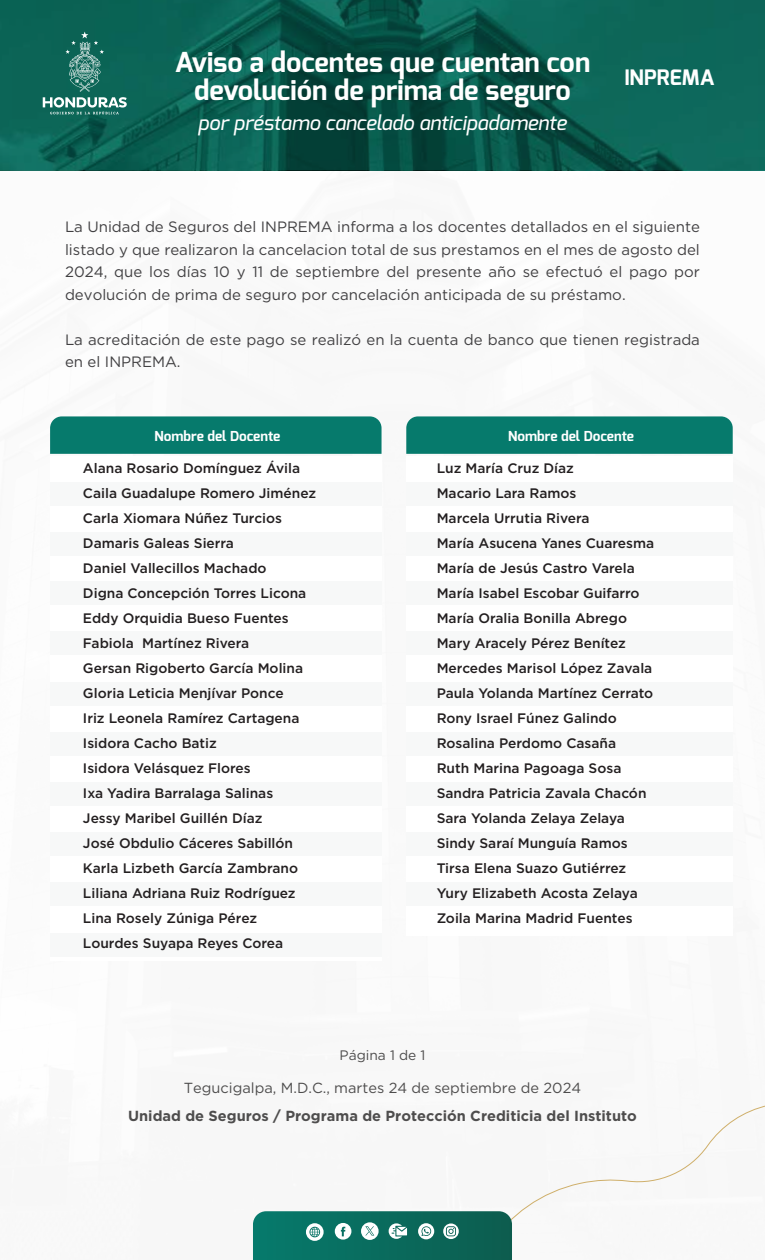
<style>
.page{position:relative;width:765px;height:1260px;background:#fff}
.page>*{position:absolute;margin:0;border:0;box-sizing:border-box;transform-origin:0 0}
.t1{font:700 27.5px/28.8px "Exo";color:#fff;text-align:center}
.t2{font:700 21.25px "Exo";color:#fff}
.t3{font:italic 500 20px "Exo";color:#fff}
.t4{font:15px/22.5px "Gotham";color:#414042;text-align:justify}
.t5{font:700 14.62px "Gotham";color:#4e4d4d}
.t6{font:14.62px "Gotham";color:#4e4d4d}
.t7{font:500 13.75px/25px "Gotham";color:#231f20}
.t8{font:700 13.75px "Exo";color:#fff}
.t9{font:13.75px "Gotham";color:#4e4d4d}
</style>
<div class="page">
<svg style="left:512px;top:1105px;width:253px;height:115px"></svg>
<svg style="left:0;top:0;width:765px;height:170px;background:#0a5b4f"></svg>
<svg style="left:43px;top:32px;width:84px;height:82px;background:#2b786c"></svg>
<div style="left:50px;top:416px;width:332px;height:38px;background:#067a6c"></div>
<div style="left:50px;top:482px;width:332px;height:24px;background:#f1f2f2"></div>
<div style="left:50px;top:532px;width:332px;height:24px;background:#f1f2f2"></div>
<div style="left:50px;top:581px;width:332px;height:24px;background:#f1f2f2"></div>
<div style="left:50px;top:631px;width:332px;height:23px;background:#f1f2f2"></div>
<div style="left:50px;top:683px;width:332px;height:23px;background:#f1f2f2"></div>
<div style="left:50px;top:732px;width:332px;height:24px;background:#f1f2f2"></div>
<div style="left:50px;top:782px;width:332px;height:24px;background:#f1f2f2"></div>
<div style="left:50px;top:832px;width:332px;height:24px;background:#f1f2f2"></div>
<div style="left:50px;top:882px;width:332px;height:24px;background:#f1f2f2"></div>
<div style="left:50px;top:933px;width:332px;height:24px;background:#f1f2f2"></div>
<div style="left:406px;top:416px;width:327px;height:38px;background:#067a6c"></div>
<div style="left:407px;top:482px;width:326px;height:24px;background:#f1f2f2"></div>
<div style="left:407px;top:532px;width:326px;height:24px;background:#f1f2f2"></div>
<div style="left:407px;top:581px;width:326px;height:24px;background:#f1f2f2"></div>
<div style="left:407px;top:631px;width:326px;height:23px;background:#f1f2f2"></div>
<div style="left:407px;top:683px;width:326px;height:23px;background:#f1f2f2"></div>
<div style="left:407px;top:732px;width:326px;height:24px;background:#f1f2f2"></div>
<div style="left:407px;top:782px;width:326px;height:24px;background:#f1f2f2"></div>
<div style="left:407px;top:832px;width:326px;height:24px;background:#f1f2f2"></div>
<div style="left:407px;top:882px;width:326px;height:24px;background:#f1f2f2"></div>
<svg style="left:253px;top:1211px;width:259px;height:49px;background:#21796c"></svg>
<h1 class="t1" style="left:175px;top:47px;width:417px">Aviso a docentes que cuentan con devolución de prima de seguro</h1>
<h3 class="t3" style="left:198px;top:110px;width:370px">por préstamo cancelado anticipadamente</h3>
<h2 class="t2" style="left:624px;top:63px;width:92px">INPREMA</h2>
<p class="t4" style="left:65px;top:215px;width:636px">La Unidad de Seguros del INPREMA informa a los docentes detallados en el siguiente listado y que realizaron la cancelacion total de sus prestamos en el mes de agosto del 2024, que los días 10 y 11 de septiembre del presente año se efectuó el pago por devolución de prima de seguro por cancelación anticipada de su préstamo.</p>
<p class="t4" style="left:65px;top:328px;width:636px">La acreditación de este pago se realizó en la cuenta de banco que tienen registrada en el INPREMA.</p>
<p class="t8" style="left:155px;top:428px;width:127px">Nombre del Docente</p>
<p class="t8" style="left:508px;top:428px;width:127px">Nombre del Docente</p>
<p class="t7" style="left:83px;top:456px;width:235px">Alana Rosario Domínguez Ávila<br>Caila Guadalupe Romero Jiménez<br>Carla Xiomara Núñez Turcios<br>Damaris Galeas Sierra<br>Daniel Vallecillos Machado<br>Digna Concepción Torres Licona<br>Eddy Orquidia Bueso Fuentes<br>Fabiola Martínez Rivera<br>Gersan Rigoberto García Molina<br>Gloria Leticia Menjívar Ponce<br>Iriz Leonela Ramírez Cartagena<br>Isidora Cacho Batiz<br>Isidora Velásquez Flores<br>Ixa Yadira Barralaga Salinas<br>Jessy Maribel Guillén Díaz<br>José Obdulio Cáceres Sabillón<br>Karla Lizbeth García Zambrano<br>Liliana Adriana Ruiz Rodríguez<br>Lina Rosely Zúniga Pérez<br>Lourdes Suyapa Reyes Corea</p>
<p class="t7" style="left:437px;top:455px;width:219px">Luz María Cruz Díaz<br>Macario Lara Ramos<br>Marcela Urrutia Rivera<br>María Asucena Yanes Cuaresma<br>María de Jesús Castro Varela<br>María Isabel Escobar Guifarro<br>María Oralia Bonilla Abrego<br>Mary Aracely Pérez Benítez<br>Mercedes Marisol López Zavala<br>Paula Yolanda Martínez Cerrato<br>Rony Israel Fúnez Galindo<br>Rosalina Perdomo Casaña<br>Ruth Marina Pagoaga Sosa<br>Sandra Patricia Zavala Chacón<br>Sara Yolanda Zelaya Zelaya<br>Sindy Saraí Munguía Ramos<br>Tirsa Elena Suazo Gutiérrez<br>Yury Elizabeth Acosta Zelaya<br>Zoila Marina Madrid Fuentes</p>
<p class="t9" style="left:340px;top:1046px;width:87px">Página 1 de 1</p>
<p class="t6" style="left:184px;top:1079px;width:399px">Tegucigalpa, M.D.C., martes 24 de septiembre de 2024</p>
<p class="t5" style="left:128px;top:1106px;width:510px">Unidad de Seguros / Programa de Protección Crediticia del Instituto</p>
</div>
